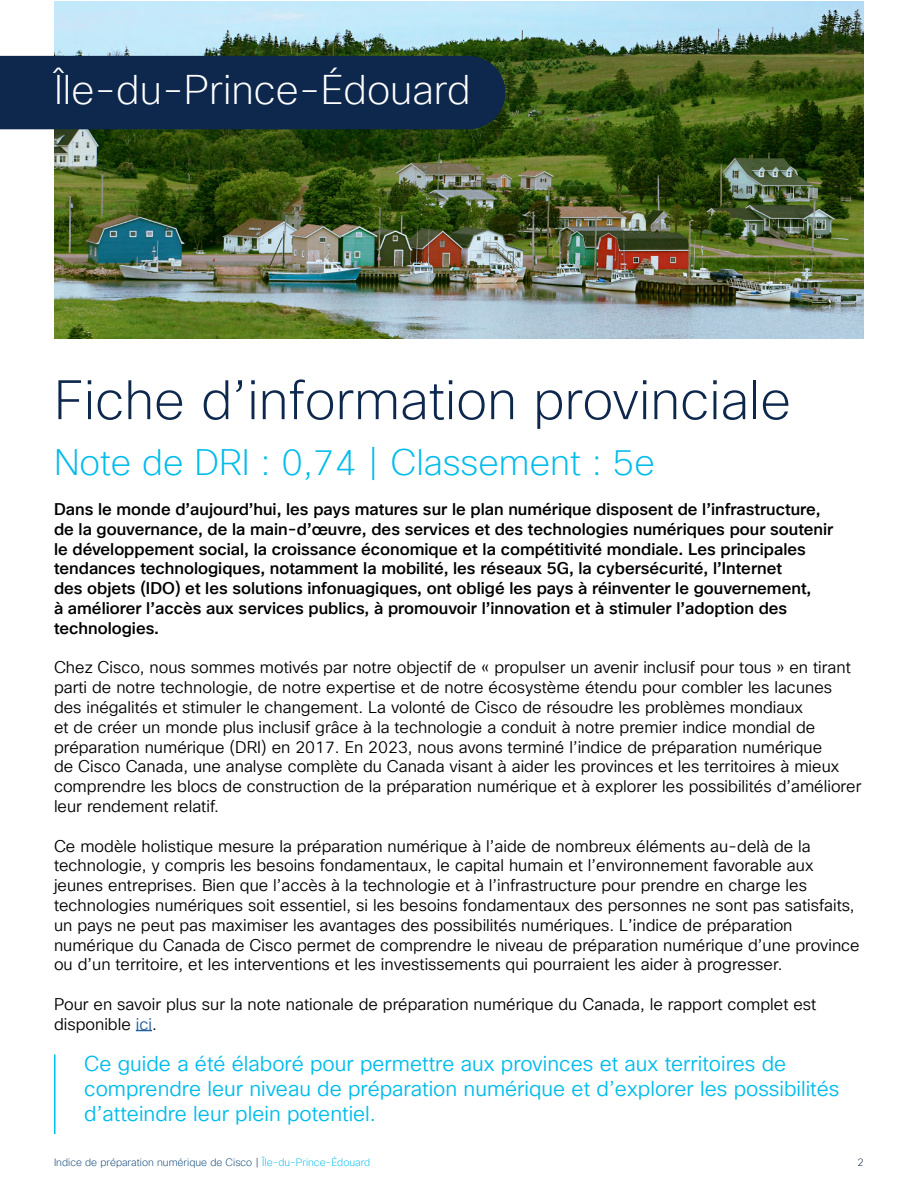
<style>
.page{position:relative;width:918px;height:1188px;background:#fff}
.page>*{position:absolute;margin:0;border:0;box-sizing:border-box;transform-origin:0 0}
.t1{font:200 54px "Cisco Sans TT";color:#0d274d}
.t2{font:200 40.5px "Cisco Sans TT";color:#fff}
.t3{font:200 36px "Cisco Sans TT";color:#00bceb}
.t4{font:21px/25.2px "Cisco Sans TT Light";color:#00bceb}
.t5{font:16.5px/19.8px "Cisco Sans TT Light";color:#000}
.t6{font:500 16.5px/19.8px "Cisco Sans TT";color:#000}
.t7{font:200 10.5px "Cisco Sans TT";color:#0a4475}
.t8{font:200 10.5px "Cisco Sans TT";color:#0d274d}
.s1{color:#215e9e}
.s2{color:#0d274d}
.s3{color:#00bceb}
</style>
<div class="page">
<img style="left:54px;top:2px;width:810px;height:336px">
<div style="left:0;top:56px;width:505px;height:73px;background:#0d274d"></div>
<svg style="left:136px;top:1030px;width:16px;height:1px"></svg>
<hr style="left:54px;top:1054px;width:2px;height:80px;background:#00bceb">
<h2 class="t2" style="left:54px;top:64px;width:418px">Île-du-Prince-Édouard</h2>
<h1 class="t1" style="left:54px;top:365px;width:739px">Fiche d’information provinciale</h1>
<h3 class="t3" style="left:54px;top:439px;width:603px">Note de DRI : 0,74 | Classement : 5e</h3>
<p class="t6" style="left:54px;top:500px;width:781px">Dans le monde d’aujourd’hui, les pays matures sur le plan numérique disposent de l’infrastructure, de la gouvernance, de la main-d’œuvre, des services et des technologies numériques pour soutenir le développement social, la croissance économique et la compétitivité mondiale. Les principales tendances technologiques, notamment la mobilité, les réseaux 5G, la cybersécurité, l’Internet<br>des objets (IDO) et les solutions infonuagiques, ont obligé les pays à réinventer le gouvernement,<br>à améliorer l’accès aux services publics, à promouvoir l’innovation et à stimuler l’adoption des technologies.</p>
<p class="t5" style="left:54px;top:658px;width:809px">Chez Cisco, nous sommes motivés par notre objectif de « propulser un avenir inclusif pour tous » en tirant parti de notre technologie, de notre expertise et de notre écosystème étendu pour combler les lacunes des inégalités et stimuler le changement. La volonté de Cisco de résoudre les problèmes mondiaux<br>et de créer un monde plus inclusif grâce à la technologie a conduit à notre premier indice mondial de préparation numérique (DRI) en 2017. En 2023, nous avons terminé l’indice de préparation numérique<br>de Cisco Canada, une analyse complète du Canada visant à aider les provinces et les territoires à mieux comprendre les blocs de construction de la préparation numérique et à explorer les possibilités d’améliorer leur rendement relatif.</p>
<p class="t5" style="left:54px;top:836px;width:807px">Ce modèle holistique mesure la préparation numérique à l’aide de nombreux éléments au-delà de la technologie, y compris les besoins fondamentaux, le capital humain et l’environnement favorable aux jeunes entreprises. Bien que l’accès à la technologie et à l’infrastructure pour prendre en charge les technologies numériques soit essentiel, si les besoins fondamentaux des personnes ne sont pas satisfaits, un pays ne peut pas maximiser les avantages des possibilités numériques. L’indice de préparation numérique du Canada de Cisco permet de comprendre le niveau de préparation numérique d’une province ou d’un territoire, et les interventions et les investissements qui pourraient les aider à progresser.</p>
<p class="t5" style="left:54px;top:995px;width:764px">Pour en savoir plus sur la note nationale de préparation numérique du Canada, le rapport complet est disponible <span class="s1">ici</span>.</p>
<p class="t4" style="left:84px;top:1052px;width:757px">Ce guide a été élaboré pour permettre aux provinces et aux territoires de comprendre leur niveau de préparation numérique et d’explorer les possibilités d’atteindre leur plein potentiel.</p>
<p class="t7" style="left:54px;top:1156px;width:318px">Indice de préparation numérique de Cisco <span class="s2">|</span> <span class="s3">Île-du-Prince-Édouard</span></p>
<p class="t8" style="left:858px;top:1156px;width:8px">2</p>
</div>
